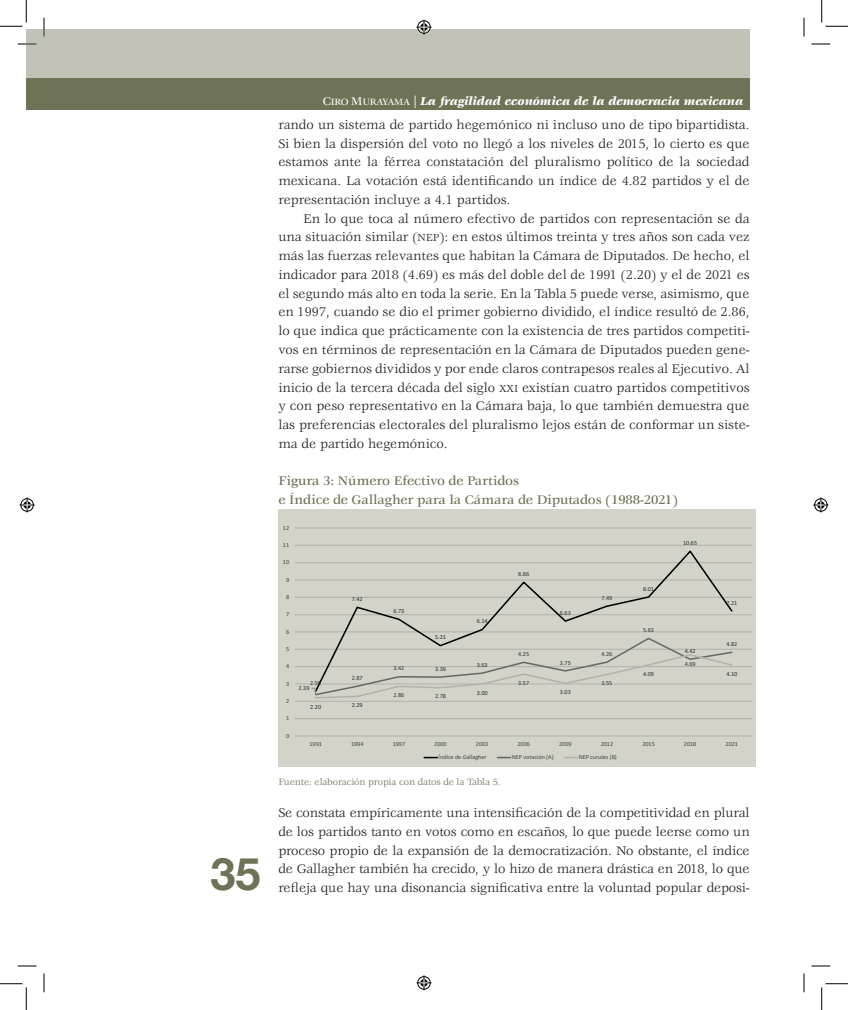
<style>
.page{position:relative;width:848px;height:1010px;background:#fff}
.page>*{position:absolute;margin:0;border:0;box-sizing:border-box;transform-origin:0 0}
.t1{font:700 45px "Helvetica Neue LT Std";color:#6e7256}
.TXT_02{font:13.75px/18.8px "Veljovic Std";color:#231f20;text-align:justify}
.TXT_01{font:13.75px/18.8px "Veljovic Std";letter-spacing:-.01em;color:#231f20;text-align:justify}
.SUBTITULOS{font:500 13.75px "Veljovic";letter-spacing:-.01em;color:#6e7256}
.t2{font:italic 900 12.5px "Veljovic Std";letter-spacing:-.01em;color:#fff}
.FUENTE{font:10px "Veljovic Std";letter-spacing:-.01em;color:#6e7256}
.t3{font:6.25px "Calibri";letter-spacing:-.005em;color:#404040}
.t4{font:6.25px "Calibri";letter-spacing:-.005em;color:#595959}
.s1{font-family:"Veljovic Medium SC800";font-weight:400;font-style:normal}
.s2{font-family:"Veljovic Medium SC800";font-weight:400;font-style:normal;font-size:10px}
.s3{font-family:"Veljovic";font-weight:500;font-style:normal}
.s4{font-size:11.25px}
</style>
<div class="page">
<div style="left:26px;top:29px;width:723px;height:56px;background:#c1c2b5"></div>
<div style="left:26px;top:78px;width:723px;height:32px;background:#6e7256"></div>
<svg style="left:278px;top:509px;width:477px;height:257px;fill:#d3d3ca"></svg>
<svg style="left:18px;top:43px;width:18px;height:2px"></svg>
<svg style="left:811px;top:43px;width:18px;height:2px"></svg>
<svg style="left:18px;top:965px;width:18px;height:1px"></svg>
<svg style="left:811px;top:965px;width:18px;height:1px"></svg>
<svg style="left:43px;top:18px;width:2px;height:18px"></svg>
<svg style="left:43px;top:973px;width:2px;height:18px"></svg>
<svg style="left:803px;top:18px;width:1px;height:18px"></svg>
<svg style="left:803px;top:973px;width:1px;height:18px"></svg>
<svg style="left:0;top:0;width:27px;height:27px"></svg>
<svg style="left:0;top:983px;width:27px;height:26px"></svg>
<svg style="left:821px;top:0;width:26px;height:27px"></svg>
<svg style="left:821px;top:983px;width:26px;height:26px"></svg>
<svg style="left:416px;top:20px;width:15px;height:15px"></svg>
<svg style="left:416px;top:975px;width:15px;height:15px"></svg>
<svg style="left:20px;top:497px;width:15px;height:15px"></svg>
<svg style="left:813px;top:497px;width:15px;height:15px"></svg>
<h1 class="t1" style="left:210px;top:845px;width:52px">35</h1>
<p class="t2" style="left:323px;top:94px;width:422px"><span class="s1">C</span><span class="s2">IRO</span> <span class="s1">M</span><span class="s2">URAYAMA</span> <span class="s3">|</span> La fragilidad económica de la democracia mexicana</p>
<p class="TXT_02" style="left:278px;top:116px;width:472px">rando un sistema de partido hegemónico ni incluso uno de tipo bipartidista.<br>Si bien la dispersión del voto no llegó a los niveles de 2015, lo cierto es que estamos ante la férrea constatación del pluralismo político de la sociedad mexicana. La votación está identificando un índice de 4.82 partidos y el de representación incluye a 4.1 partidos.</p>
<p class="TXT_02" style="left:278px;top:209px;width:472px;text-indent:25px">En lo que toca al número efectivo de partidos con representación se da una situación similar (<span class="s4">NEP</span>): en estos últimos treinta y tres años son cada vez más las fuerzas relevantes que habitan la Cámara de Diputados. De hecho, el indicador para 2018 (4.69) es más del doble del de 1991 (2.20) y el de 2021 es el segundo más alto en toda la serie. En la Tabla 5 puede verse, asimismo, que en 1997, cuando se dio el primer gobierno dividido, el índice resultó de 2.86, lo que indica que prácticamente con la existencia de tres partidos competiti&shy;vos en términos de representación en la Cámara de Diputados pueden gene&shy;rarse gobiernos divididos y por ende claros contrapesos reales al Ejecutivo. Al inicio de la tercera década del siglo <span class="s4">XXI</span> existían cuatro partidos competitivos y con peso representativo en la Cámara baja, lo que también demuestra que las preferencias electorales del pluralismo lejos están de conformar un siste&shy;ma de partido hegemónico.</p>
<p class="SUBTITULOS" style="left:278px;top:473px;width:242px">Figura 3: Número Efectivo de Partidos</p>
<p class="SUBTITULOS" style="left:278px;top:492px;width:401px">e Índice de Gallagher para la Cámara de Diputados (1988-2021)</p>
<p class="t4" style="left:283px;top:523px;width:8px">12</p>
<p class="t4" style="left:283px;top:540px;width:8px">11</p>
<p class="t4" style="left:283px;top:557px;width:8px">10</p>
<p class="t4" style="left:286px;top:575px;width:5px">9</p>
<p class="t4" style="left:286px;top:592px;width:5px">8</p>
<p class="t4" style="left:286px;top:609px;width:5px">7</p>
<p class="t4" style="left:286px;top:627px;width:5px">6</p>
<p class="t4" style="left:286px;top:644px;width:5px">5</p>
<p class="t4" style="left:286px;top:661px;width:5px">4</p>
<p class="t4" style="left:286px;top:679px;width:5px">3</p>
<p class="t4" style="left:286px;top:696px;width:5px">2</p>
<p class="t4" style="left:286px;top:713px;width:5px">1</p>
<p class="t4" style="left:286px;top:731px;width:5px">0</p>
<p class="t3" style="left:310px;top:678px;width:12px">2.58</p>
<p class="t3" style="left:298px;top:683px;width:12px">2.39</p>
<p class="t3" style="left:352px;top:594px;width:12px">7.42</p>
<p class="t3" style="left:352px;top:673px;width:12px">2.87</p>
<p class="t3" style="left:310px;top:702px;width:12px">2.20</p>
<p class="t3" style="left:352px;top:700px;width:12px">2.29</p>
<p class="t3" style="left:683px;top:538px;width:16px">10.65</p>
<p class="t3" style="left:518px;top:569px;width:12px">8.86</p>
<p class="t3" style="left:643px;top:584px;width:12px">8.01</p>
<p class="t3" style="left:601px;top:593px;width:12px">7.49</p>
<p class="t3" style="left:726px;top:598px;width:12px">7.21</p>
<p class="t3" style="left:393px;top:606px;width:12px">6.73</p>
<p class="t3" style="left:559px;top:608px;width:12px">6.63</p>
<p class="t3" style="left:476px;top:616px;width:12px">6.14</p>
<p class="t3" style="left:643px;top:625px;width:12px">5.63</p>
<p class="t3" style="left:435px;top:632px;width:12px">5.21</p>
<p class="t3" style="left:726px;top:639px;width:12px">4.82</p>
<p class="t3" style="left:518px;top:649px;width:12px">4.25</p>
<p class="t3" style="left:601px;top:649px;width:12px">4.26</p>
<p class="t3" style="left:684px;top:646px;width:12px">4.42</p>
<p class="t3" style="left:393px;top:663px;width:12px">3.42</p>
<p class="t3" style="left:435px;top:664px;width:12px">3.39</p>
<p class="t3" style="left:476px;top:660px;width:12px">3.63</p>
<p class="t3" style="left:559px;top:658px;width:12px">3.75</p>
<p class="t3" style="left:643px;top:669px;width:12px">4.09</p>
<p class="t3" style="left:684px;top:659px;width:12px">4.69</p>
<p class="t3" style="left:726px;top:669px;width:12px">4.10</p>
<p class="t3" style="left:518px;top:678px;width:12px">3.57</p>
<p class="t3" style="left:601px;top:678px;width:12px">3.55</p>
<p class="t3" style="left:393px;top:690px;width:12px">2.86</p>
<p class="t3" style="left:435px;top:691px;width:12px">2.78</p>
<p class="t3" style="left:476px;top:688px;width:12px">3.00</p>
<p class="t3" style="left:559px;top:687px;width:12px">3.03</p>
<p class="t4" style="left:309px;top:739px;width:14px">1991</p>
<p class="t4" style="left:351px;top:739px;width:14px">1994</p>
<p class="t4" style="left:392px;top:739px;width:14px">1997</p>
<p class="t4" style="left:434px;top:739px;width:14px">2000</p>
<p class="t4" style="left:475px;top:739px;width:14px">2003</p>
<p class="t4" style="left:517px;top:739px;width:14px">2006</p>
<p class="t4" style="left:559px;top:739px;width:14px">2009</p>
<p class="t4" style="left:600px;top:739px;width:14px">2012</p>
<p class="t4" style="left:642px;top:739px;width:14px">2015</p>
<p class="t4" style="left:683px;top:739px;width:14px">2018</p>
<p class="t4" style="left:725px;top:739px;width:14px">2021</p>
<p class="t4" style="left:438px;top:752px;width:49px">Índice de Gallagher</p>
<p class="t4" style="left:511px;top:752px;width:43px">NEP votación (A)</p>
<p class="t4" style="left:578px;top:752px;width:40px">NEP curules (B)</p>
<p class="FUENTE" style="left:278px;top:775px;width:224px">Fuente: elaboración propia con datos de la Tabla 5.</p>
<p class="TXT_01" style="left:278px;top:804px;width:472px">Se constata empíricamente una intensificación de la competitividad en plural de los partidos tanto en votos como en escaños, lo que puede leerse como un proceso propio de la expansión de la democratización. No obstante, el índice de Gallagher también ha crecido, y lo hizo de manera drástica en 2018, lo que refleja que hay una disonancia significativa entre la voluntad popular deposi-</p>
</div>
